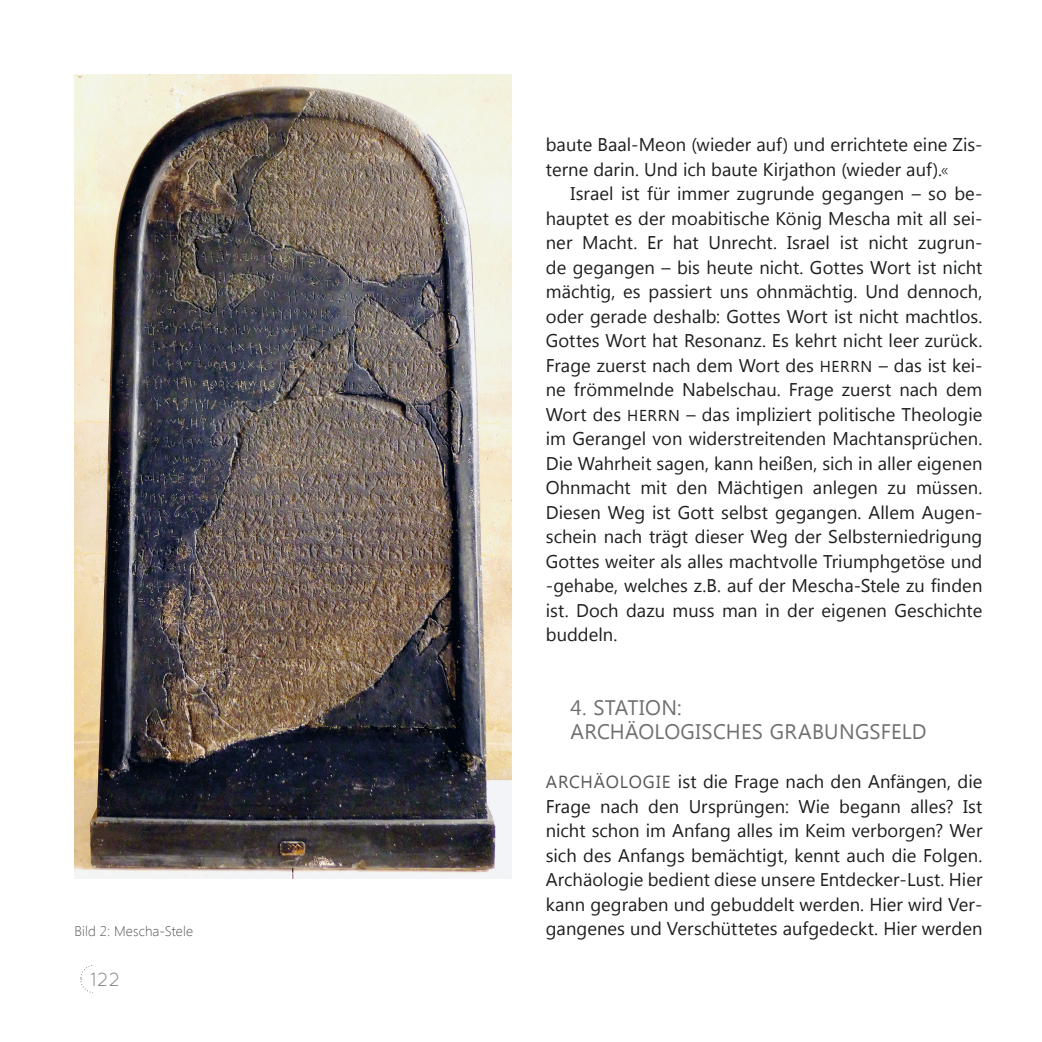
<style>
.page{position:relative;width:1042px;height:1042px;background:#fff}
.page>*{position:absolute;margin:0;border:0;box-sizing:border-box;transform-origin:0 0}
.t1{font:21px/24.5px "Segoe UI2";letter-spacing:.015em;color:#707071}
.t2{font:19.25px "Quicksand";color:#878788}
.t3{font:18.38px/24.5px "Segoe UI2";color:#1d1e1f}
.t4{font:18.38px "Segoe UI";letter-spacing:.005em;color:#1d1e1f}
.t5{font:14px "Segoe UI Light 2";letter-spacing:.01em;color:#575758}
.s1{font-family:"Segoe UI Light 2"}
.s2{font-size:15.75px}
.s3{font-size:17.5px;color:#575758}
</style>
<div class="page">
<svg style="left:80px;top:965px;width:13px;height:28px"></svg>
<img style="left:74px;top:74px;width:437px;height:804px">
<p class="t3" style="left:546px;top:131px;width:438px">baute Baal-Meon (wieder auf) und errichtete eine Zis&shy;terne darin. U nd ich baute Kirjathon (wieder auf).<span class="s1">«</span></p>
<p class="t3" style="left:546px;top:180px;width:438px;text-align:justify;text-indent:25px">Israel ist für immer zugrunde gegangen – so be&shy;hauptet es der moabitische König Mescha mit all sei&shy;ner Macht. Er hat U nrecht. Israel ist nicht zugrun&shy;de gegangen – bis heute nicht. Gottes Wort ist nicht mächtig, es passiert uns ohnmächtig. U nd dennoch, oder gerade deshalb: Gottes Wort ist nicht machtlos.<br>Gottes Wort hat Resonanz. Es kehrt nicht leer zurück.<br>Frage zuerst nach dem Wort des <span class="s2">H errn</span> – das ist kei&shy;ne frömmelnde Nabelschau. Frage zuerst nach dem Wort des <span class="s2">H errn</span> – das impliziert politische Theologie im Gerangel von widerstreitenden Machtansprüchen.<br>Die Wahrheit sagen, kann heißen, sich in aller eigenen Ohnmacht mit den Mächtigen anlegen zu müssen.<br>Diesen Weg ist Gott selbst gegangen. Allem Augen&shy;schein nach trägt dieser Weg der Selbsterniedrigung Gottes weiter als alles machtvolle Triumphgetöse und</p>
<p class="t4" style="left:546px;top:573px;width:438px">-gehabe, welches z.B. auf der Mescha-Stele zu finden</p>
<p class="t3" style="left:546px;top:597px;width:438px">ist. Doch dazu muss man in der eigenen Geschichte buddeln.</p>
<p class="t1" style="left:570px;top:694px;width:358px">4. Station:<br>Archäologi sches Grabungsfeld</p>
<p class="t3" style="left:546px;top:768px;width:438px;text-align:justify"><span class="s3">Archäologi e</span> ist die Frage nach den Anfängen, die Frage nach den U rsprüngen: Wie begann alles? Ist nicht schon im Anfang alles im Keim verborgen? Wer sich des Anfangs bemächtigt, kennt auch die Folgen.<br>Archäologie bedient diese unsere Entdecker-Lust. H ier kann gegraben und gebuddelt werden. H ier wird Ver-</p>
<p class="t5" style="left:74px;top:922px;width:120px">Bild 2: Mescha-Stele</p>
<p class="t3" style="left:546px;top:915px;width:438px">gangenes und Verschüttetes aufgedeckt. H ier werden</p>
<p class="t2" style="left:91px;top:968px;width:31px">122</p>
</div>
